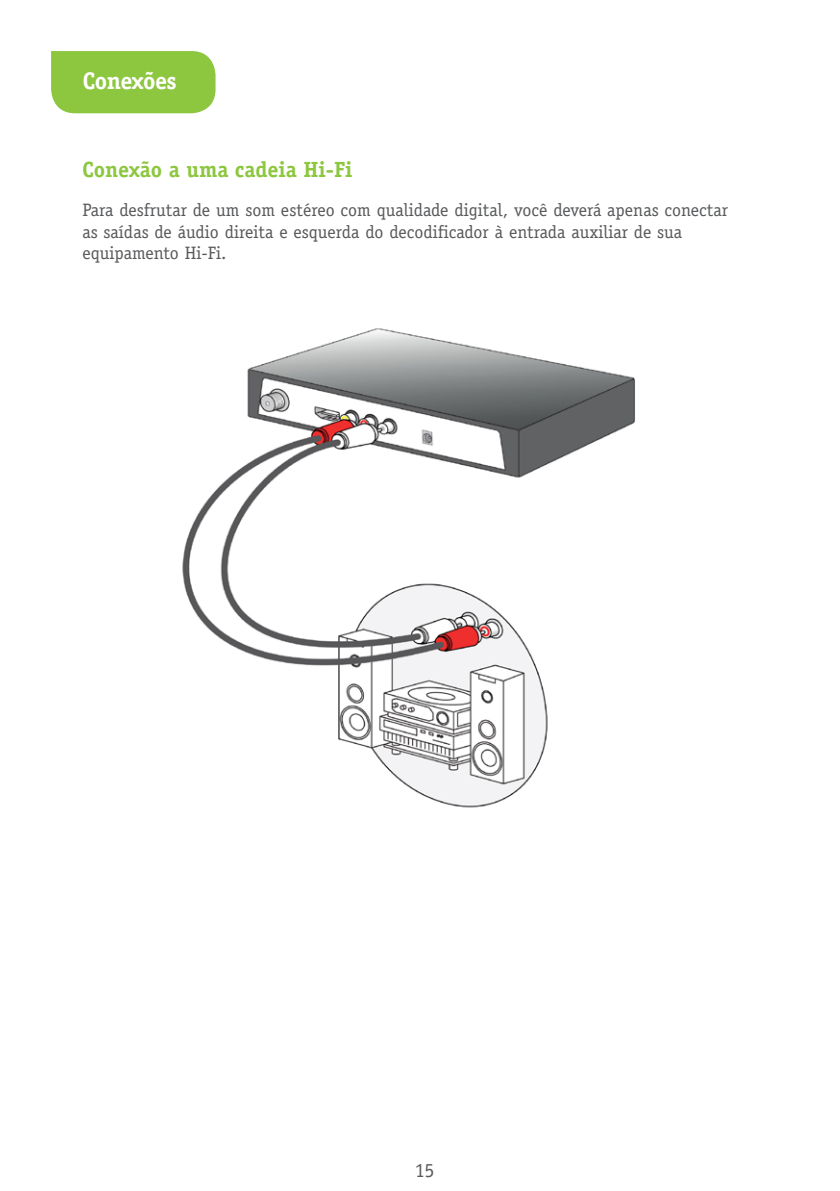
<style>
.page{position:relative;width:840px;height:1191px;background:#fff}
.page>*{position:absolute;margin:0;border:0;box-sizing:border-box;transform-origin:0 0}
.t1{font:700 24px "Officina Serif Std";letter-spacing:-.02em;color:#fff}
.t2{font:700 22px "Officina Serif Std";color:#8dc63f}
.t3{font:20px "Officina Serif Std";color:#58595b}
.t4{font:18px/21.6px "Officina Serif Std";color:#58595b}
</style>
<div class="page">
<img style="left:182px;top:328px;width:453px;height:480px">
<div style="left:51px;top:51px;width:164px;height:62px;background:#8dc63f"></div>
<h1 class="t1" style="left:83px;top:66px;width:96px">Conexões</h1>
<p class="t2" style="left:82px;top:156px;width:271px">Conexão a uma cadeia Hi-Fi</p>
<p class="t4" style="left:82px;top:199px;width:647px">Para desfrutar de um som estéreo com qualidade digital, você deverá apenas conectar as saídas de áudio direita e esquerda do decodificador à entrada auxiliar de sua equipamento Hi-Fi.</p>
<p class="t3" style="left:415px;top:1158px;width:21px">15</p>
</div>
